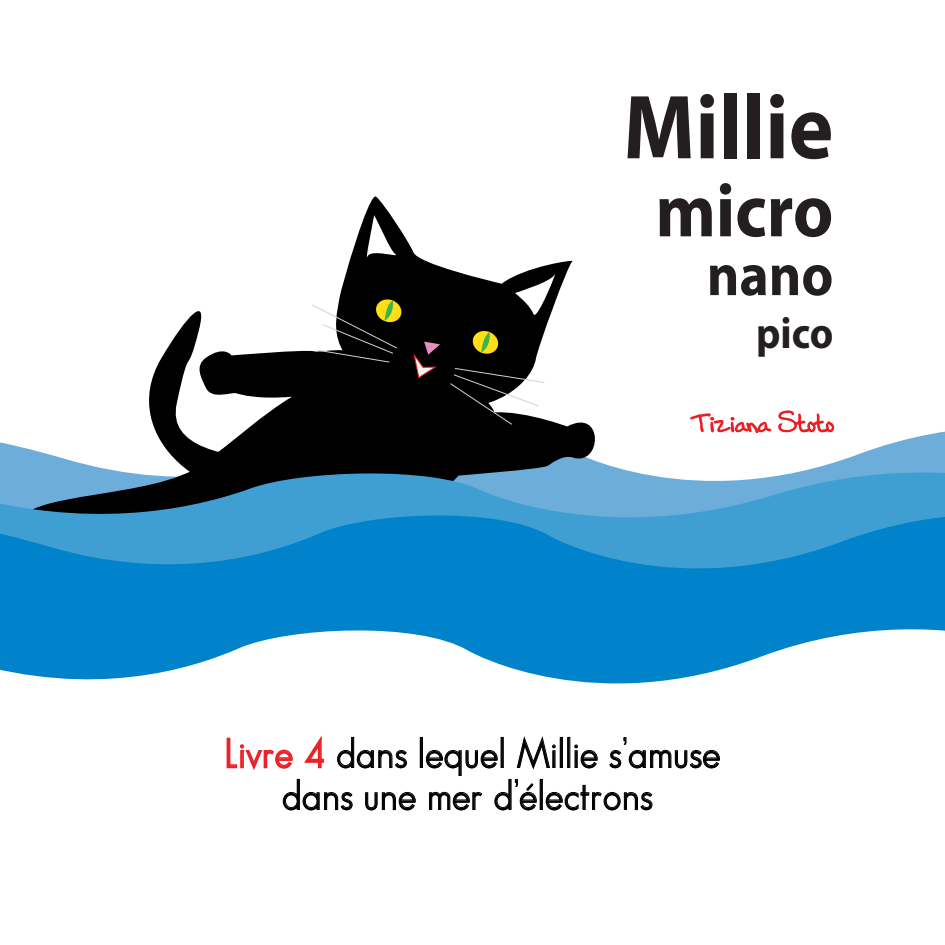
<style>
.page{position:relative;width:945px;height:945px;background:#fff}
.page>*{position:absolute;margin:0;border:0;box-sizing:border-box;transform-origin:0 0}
.t1{font:700 91.8px "Myriad Pro";color:#231f20;scale:.92 1}
.t2{font:700 75.9px "Myriad Pro";color:#231f20;scale:.92 1}
.t3{font:700 60.15px "Myriad Pro";color:#231f20;scale:.92 1}
.t4{font:700 44.25px "Myriad Pro";color:#231f20;scale:.92 1}
.t5{font:40.65px/42px "Sans Serif Book FLF";color:#000;text-align:center;scale:.92 1}
.s1{color:#eb2227}
</style>
<div class="page">
<svg style="left:173px;top:311px;width:29px;height:28px"></svg>
<svg style="left:149px;top:339px;width:446px;height:95px;fill:#000"></svg>
<svg style="left:321px;top:196px;width:256px;height:227px"></svg>
<svg style="left:413px;top:342px;width:27px;height:37px"></svg>
<svg style="left:449px;top:367px;width:96px;height:58px"></svg>
<svg style="left:311px;top:298px;width:92px;height:65px"></svg>
<svg style="left:471px;top:329px;width:29px;height:26px"></svg>
<svg style="left:364px;top:215px;width:37px;height:49px"></svg>
<svg style="left:515px;top:267px;width:44px;height:55px"></svg>
<svg style="left:0;top:434px;width:945px;height:34px"></svg>
<svg style="left:0;top:468px;width:945px;height:104px;background:#3690c2"></svg>
<div style="left:0;top:572px;width:945px;height:373px;background:#0083ca"></div>
<svg style="left:0;top:629px;width:945px;height:58px;fill:#fff"></svg>
<div style="left:0;top:687px;width:945px;height:258px;background:#fff"></div>
<svg style="left:226px;top:737px;width:67px;height:33px"></svg>
<svg style="left:304px;top:735px;width:21px;height:34px"></svg>
<svg style="left:337px;top:737px;width:70px;height:32px"></svg>
<div style="left:420px;top:737px;width:3px;height:31px;border:1px solid #000"></div>
<svg style="left:283px;top:779px;width:70px;height:32px"></svg>
<svg style="left:365px;top:792px;width:51px;height:19px"></svg>
<svg style="left:426px;top:736px;width:294px;height:75px"></svg>
<svg style="left:689px;top:410px;width:146px;height:50px"></svg>
<h1 class="t1" style="left:623px;top:67px;width:230px">Millie</h1>
<h2 class="t2" style="left:656px;top:161px;width:195px">micro</h2>
<h3 class="t3" style="left:707px;top:236px;width:139px">nano</h3>
<p class="t4" style="left:756px;top:304px;width:86px">pico</p>
<p class="t5" style="left:224px;top:732px;width:541px"><span class="s1">Livre 4</span> dans lequel Millie s’amuse dans une mer d’électrons</p>
</div>
